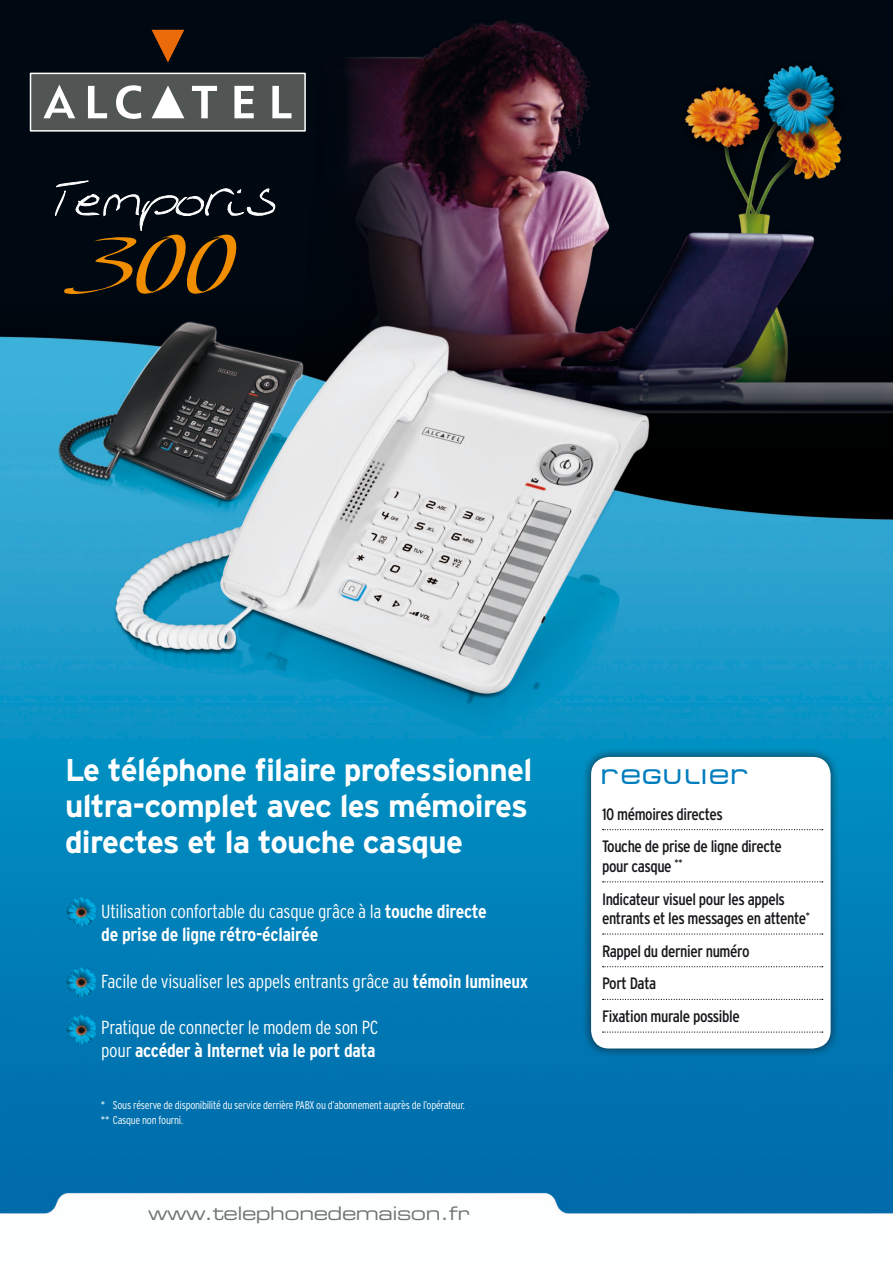
<style>
.page{position:relative;width:893px;height:1263px;background:#fff}
.page>*{position:absolute;margin:0;border:0;box-sizing:border-box;transform-origin:0 0}
.t1{font:700 31.5px/36px "Interstate";letter-spacing:-.025em;color:#fff}
.t2{font:21px "Metro DF";letter-spacing:.095em;color:#007dbf}
.t3{font:300 condensed 18.9px/23.2px "Interstate";letter-spacing:-.015em;color:#fff}
.t4{font:700 condensed 18.9px/23.2px "Interstate";letter-spacing:-.015em;color:#fff}
.t5{font:18.75px "Eurostile Extended Two";letter-spacing:-.025em;color:#707173}
.t6{font:condensed 16.5px/32.7px "Interstate";letter-spacing:-.025em;color:#1a171c}
.t7{font:300 condensed 11.25px/15px "Interstate";letter-spacing:-.025em;color:#fff}
.s1{font-weight:300}
.s2{font-weight:700}
</style>
<div class="page">
<img style="left:0;top:0;width:893px;height:1214px">
<img style="left:66px;top:897px;width:15px;height:16px">
<div style="left:582px;top:747px;width:257px;height:310px;background:#1a171c;opacity:.75"></div>
<div style="left:591px;top:757px;width:240px;height:291px;background:#fff;border-radius:18px"></div>
<svg style="left:603px;top:829px;width:220px;height:1px"></svg>
<svg style="left:603px;top:881px;width:220px;height:1px"></svg>
<svg style="left:603px;top:933px;width:220px;height:2px"></svg>
<svg style="left:603px;top:966px;width:220px;height:1px"></svg>
<svg style="left:603px;top:999px;width:220px;height:1px"></svg>
<svg style="left:603px;top:1031px;width:220px;height:2px"></svg>
<img style="left:66px;top:967px;width:15px;height:17px">
<div style="left:30px;top:73px;width:276px;height:59px;background:#515554;border:2px solid #fff"></div>
<svg style="left:43px;top:85px;width:32px;height:34px"></svg>
<svg style="left:88px;top:86px;width:19px;height:33px"></svg>
<svg style="left:116px;top:85px;width:25px;height:34px"></svg>
<svg style="left:192px;top:86px;width:25px;height:33px"></svg>
<svg style="left:234px;top:86px;width:20px;height:33px"></svg>
<svg style="left:272px;top:86px;width:20px;height:33px"></svg>
<svg style="left:152px;top:86px;width:33px;height:33px"></svg>
<svg style="left:152px;top:30px;width:33px;height:33px"></svg>
<svg style="left:55px;top:181px;width:226px;height:114px"></svg>
<img style="left:66px;top:1014px;width:15px;height:18px">
<h1 class="t1" style="left:65px;top:752px;width:469px">Le téléphone filaire professionnel ultra-complet avec les mémoires directes et la touche casque</h1>
<p class="t4" style="left:101px;top:899px;width:387px"><span class="s1">Utilisation confortable du casque grâce à la</span> touche directe de prise de ligne rétro-éclairée</p>
<p class="t3" style="left:101px;top:969px;width:429px">Facile de visualiser les appels entrants grâce au <span class="s2">témoin lumineux</span></p>
<p class="t3" style="left:101px;top:1016px;width:279px">Pratique de connecter le modem de son PC pour <span class="s2">accéder à Internet via le port data</span></p>
<p class="t7" style="left:101px;top:1098px;width:365px">* Sous réserve de disponibilité du service derrière PABX ou d’abonnement auprès de l’opérateur. ** Casque non fourni.</p>
<p class="t5" style="left:148px;top:1201px;width:323px">www.telephonedemaison.fr</p>
<p class="t2" style="left:601px;top:763px;width:149px">REGULIER</p>
<p class="t6" style="left:602px;top:797px;width:181px">10 mémoires directes<br>Touche de prise de ligne directe</p>
<p class="t6" style="left:602px;top:850px;width:184px">pour casque <sup>**<br></sup>Indicateur visuel pour les appels</p>
<p class="t6" style="left:602px;top:902px;width:209px">entrants et les messages en attente<sup>*<br></sup>Rappel du dernier numéro<br>Port Data<br>Fixation murale possible</p>
</div>
